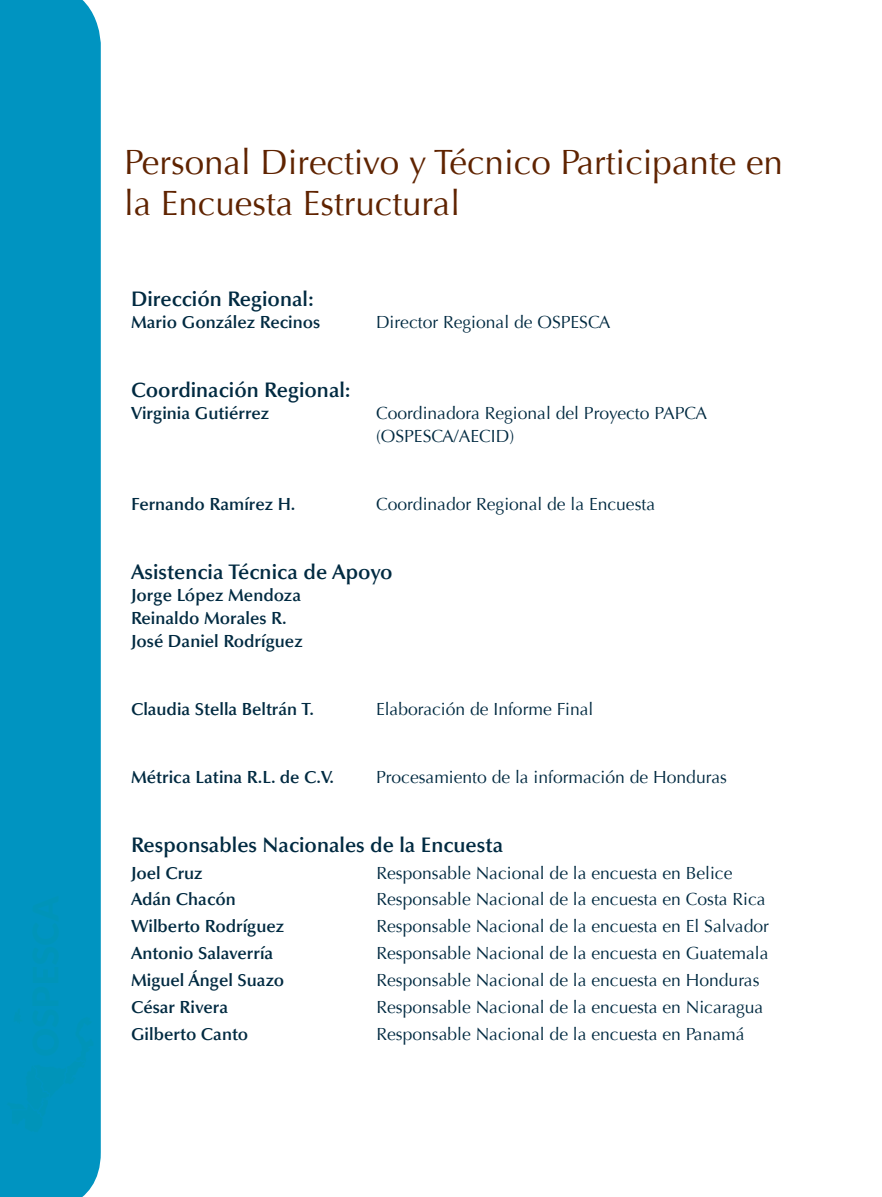
<style>
.page{position:relative;width:882px;height:1197px;background:#fff}
.page>*{position:absolute;margin:0;border:0;box-sizing:border-box;transform-origin:0 0}
.t1{font:35px/40.2px "Optima LT Std";color:#5f2300}
.t2{font:600 21px "Optima LT Std";color:#002a41}
.t3{font:17.5px/22.8px "Optima LT Std";color:#002a41}
.t4{font:600 17.5px/22.8px "Optima LT Std";color:#002a41}
</style>
<div class="page">
<div style="left:0;top:0;width:101px;height:1197px;background:#0094c1"></div>
<div style="left:7px;top:896px;width:87px;height:237px;background:#0094c1"></div>
<h1 class="t1" style="left:124px;top:143px;width:660px">Personal Directivo y Técnico Participante en la Encuesta Estructural</h1>
<p class="t2" style="left:131px;top:286px;width:184px">Dirección Regional:</p>
<p class="t4" style="left:131px;top:311px;width:191px">Mario González Recinos</p>
<p class="t3" style="left:376px;top:311px;width:236px">Director Regional de OSPESCA</p>
<p class="t2" style="left:131px;top:377px;width:221px">Coordinación Regional:</p>
<p class="t4" style="left:131px;top:402px;width:140px">Virginia Gutiérrez</p>
<p class="t3" style="left:376px;top:402px;width:333px">Coordinadora Regional del Proyecto PAPCA (OSPESCA/AECID)</p>
<p class="t4" style="left:131px;top:493px;width:166px">Fernando Ramírez H.</p>
<p class="t3" style="left:376px;top:493px;width:281px">Coordinador Regional de la Encuesta</p>
<p class="t2" style="left:131px;top:559px;width:263px">Asistencia Técnica de Apoyo</p>
<p class="t4" style="left:131px;top:584px;width:173px">Jorge López Mendoza<br>Reinaldo Morales R.<br>José Daniel Rodríguez</p>
<p class="t4" style="left:131px;top:698px;width:185px">Claudia Stella Beltrán T.</p>
<p class="t3" style="left:376px;top:698px;width:219px">Elaboración de Informe Final</p>
<p class="t4" style="left:131px;top:766px;width:205px">Métrica Latina R.L. de C.V.</p>
<p class="t3" style="left:376px;top:766px;width:352px">Procesamiento de la información de Honduras</p>
<p class="t2" style="left:131px;top:832px;width:374px">Responsables Nacionales de la Encuesta</p>
<p class="t4" style="left:131px;top:861px;width:73px">Joel Cruz</p>
<p class="t3" style="left:377px;top:862px;width:357px">Responsable Nacional de la encuesta en Belice</p>
<p class="t4" style="left:131px;top:888px;width:106px">Adán Chacón</p>
<p class="t3" style="left:377px;top:888px;width:391px">Responsable Nacional de la encuesta en Costa Rica</p>
<p class="t4" style="left:131px;top:915px;width:155px">Wilberto Rodríguez</p>
<p class="t3" style="left:377px;top:915px;width:394px">Responsable Nacional de la encuesta en El Salvador</p>
<p class="t4" style="left:131px;top:942px;width:144px">Antonio Salaverría</p>
<p class="t3" style="left:377px;top:942px;width:393px">Responsable Nacional de la encuesta en Guatemala</p>
<p class="t4" style="left:131px;top:969px;width:155px">Miguel Ángel Suazo</p>
<p class="t3" style="left:377px;top:969px;width:385px">Responsable Nacional de la encuesta en Honduras</p>
<p class="t4" style="left:131px;top:996px;width:99px">César Rivera</p>
<p class="t3" style="left:377px;top:996px;width:388px">Responsable Nacional de la encuesta en Nicaragua</p>
<p class="t4" style="left:131px;top:1022px;width:119px">Gilberto Canto</p>
<p class="t3" style="left:377px;top:1022px;width:369px">Responsable Nacional de la encuesta en Panamá</p>
</div>
